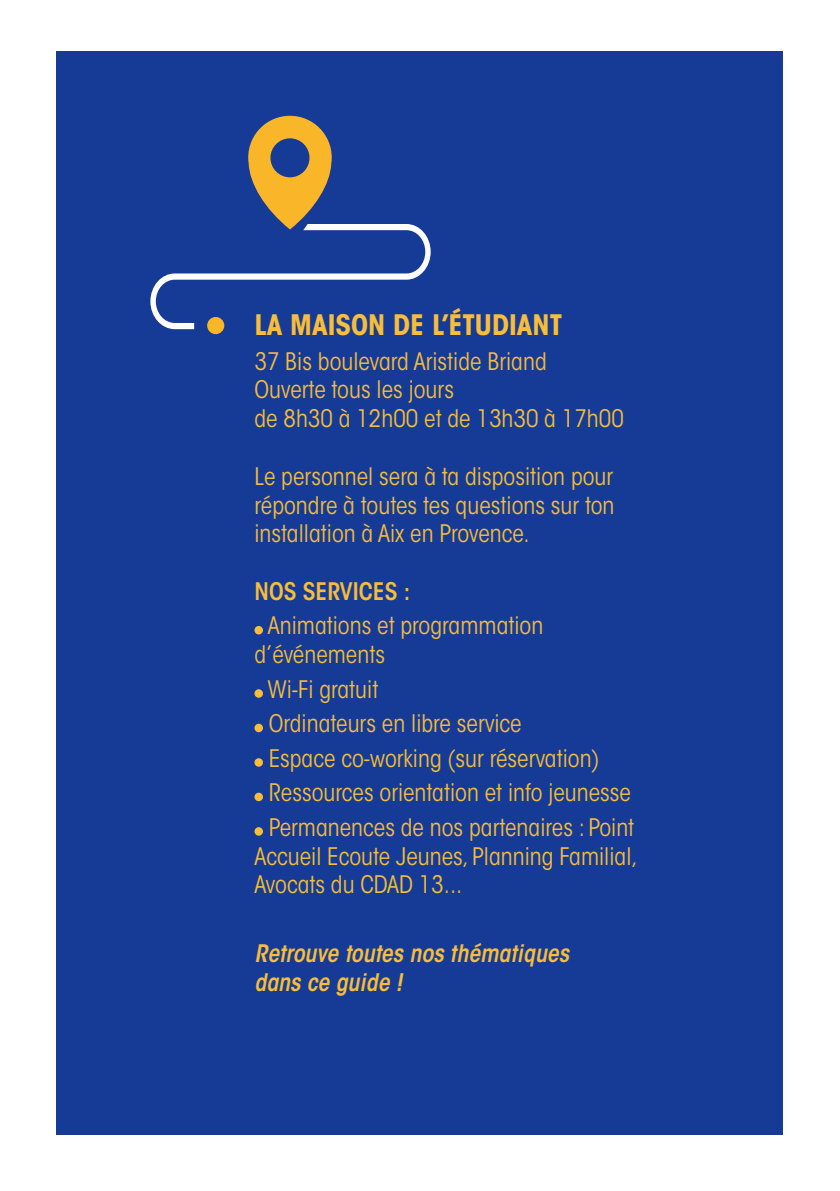
<style>
.page{position:relative;width:840px;height:1191px;background:#fff}
.page>*{position:absolute;margin:0;border:0;box-sizing:border-box;transform-origin:0 0}
.t1{font:700 condensed 28px "ITC Avant Garde Std";color:#f8bd39}
.t2{font:condensed 24px/28.8px "ITC Avant Garde Std";color:#f8bd39}
.t3{font:italic 600 condensed 24px/28.8px "ITC Avant Garde Std";color:#f8bd39}
.t4{font:600 condensed 24px "ITC Avant Garde Std";color:#f8bd39}
</style>
<div class="page">
<div style="left:57px;top:51px;width:725px;height:1083px;background:#163b96"></div>
<div style="left:254px;top:626px;width:9px;height:8px;background:#f8bd39;border-radius:50%"></div>
<div style="left:254px;top:689px;width:9px;height:9px;background:#f8bd39;border-radius:50%"></div>
<div style="left:254px;top:723px;width:9px;height:9px;background:#f8bd39;border-radius:50%"></div>
<div style="left:254px;top:758px;width:9px;height:8px;background:#f8bd39;border-radius:50%"></div>
<div style="left:254px;top:792px;width:9px;height:9px;background:#f8bd39;border-radius:50%"></div>
<div style="left:254px;top:827px;width:9px;height:8px;background:#f8bd39;border-radius:50%"></div>
<div style="left:207px;top:317px;width:17px;height:17px;background:#fab629;border-radius:50%"></div>
<svg style="left:150px;top:116px;width:280px;height:213px"></svg>
<p class="t1" style="left:254px;top:307px;width:309px">LA MAISON DE L’ÉTUDIANT</p>
<p class="t2" style="left:254px;top:346px;width:370px">37 Bis boulevard Aristide Briand<br>Ouverte tous les jours<br>de 8h30 à 12h00 et de 13h30 à 17h00</p>
<p class="t2" style="left:254px;top:462px;width:361px;text-align:justify">Le personnel sera à ta disposition pour répondre à toutes tes questions sur ton installation à Aix en Provence.</p>
<p class="t4" style="left:254px;top:576px;width:157px">NOS SERVICES :</p>
<p class="t2" style="left:254px;top:611px;width:290px;text-indent:13px">Animations et programmation d’événements</p>
<p class="t2" style="left:268px;top:672px;width:367px;line-height:34.4px">Wi-Fi gratuit<br>Ordinateurs en libre service<br>Espace co-working (sur réservation)<br>Ressources orientation et info jeunesse<br>Permanences de nos partenaires : Point</p>
<p class="t2" style="left:254px;top:841px;width:384px">Accueil Ecoute Jeunes, Planning Familial,<br>Avocats du CDAD 13...</p>
<p class="t3" style="left:254px;top:939px;width:321px">Retrouve toutes nos thématiques dans ce guide !</p>
</div>
